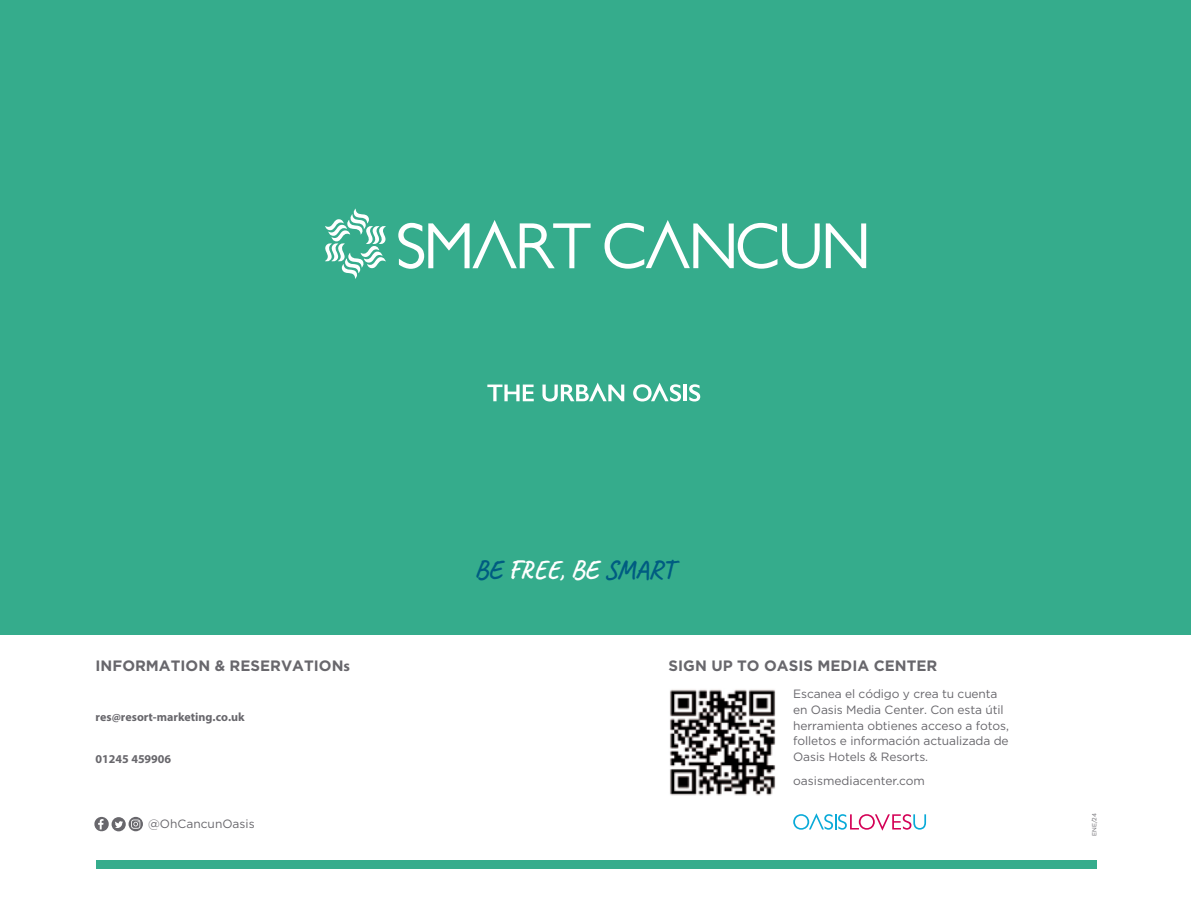
<style>
.page{position:relative;width:1191px;height:915px;background:#fff}
.page>*{position:absolute;margin:0;border:0;box-sizing:border-box;transform-origin:0 0}
.t1{font:700 25.65px "Caveat";color:#005c81}
.t2{font:700 15px "Gotham";color:#68676c}
.t3{font:12px/15.8px "Gotham";letter-spacing:-.01em;color:#68676c}
.t4{font:700 12px "Myriad Pro";color:#68676c}
.t5{font:6px "Gotham";color:#68676c}
.s1{color:#fff}
.s2{font-family:"Myriad Pro"}
</style>
<div class="page">
<div style="left:96px;top:859px;width:1000px;height:8px;background:#35ac8c"></div>
<div style="left:0;top:0;width:1191px;height:634px;background:#35ac8c"></div>
<svg style="left:793px;top:813px;width:133px;height:17px"></svg>
<img style="left:670px;top:689px;width:106px;height:106px">
<svg style="left:128px;top:816px;width:15px;height:15px"></svg>
<svg style="left:94px;top:816px;width:46px;height:15px"></svg>
<svg style="left:325px;top:208px;width:61px;height:71px"></svg>
<svg style="left:398px;top:220px;width:192px;height:49px"></svg>
<svg style="left:604px;top:220px;width:215px;height:48px"></svg>
<svg style="left:825px;top:223px;width:41px;height:45px"></svg>
<svg style="left:487px;top:384px;width:47px;height:17px"></svg>
<hr style="left:683px;top:384px;width:3px;height:17px;background:#fff">
<svg style="left:689px;top:384px;width:11px;height:17px"></svg>
<svg style="left:633px;top:382px;width:48px;height:19px"></svg>
<svg style="left:542px;top:382px;width:82px;height:19px"></svg>
<h1 class="t1" style="left:474px;top:553px;width:201px">BE <span class="s1">FREE, BE</span> SMART</h1>
<p class="t2" style="left:96px;top:655px;width:256px">INFORMATION &amp; RESERVATION<span class="s2">s</span></p>
<p class="t2" style="left:668px;top:655px;width:270px">SIGN UP TO OASIS MEDIA CENTER</p>
<p class="t4" style="left:96px;top:708px;width:151px">res@resort-marketing.co.uk</p>
<p class="t4" style="left:96px;top:751px;width:77px">01245 459906</p>
<p class="t3" style="left:148px;top:814px;width:108px">@OhCancunOasis</p>
<p class="t3" style="left:793px;top:685px;width:217px">Escanea el código y crea tu cuenta en Oasis Media Center. Con esta útil herramienta obtienes acceso a fotos, folletos e información actualizada de Oasis Hotels &amp; Resorts.</p>
<p class="t3" style="left:793px;top:772px;width:133px">oasismediacenter.com</p>
<p class="t5" style="left:1090px;top:835px;width:25px;rotate:-90deg">ENE/24</p>
</div>
